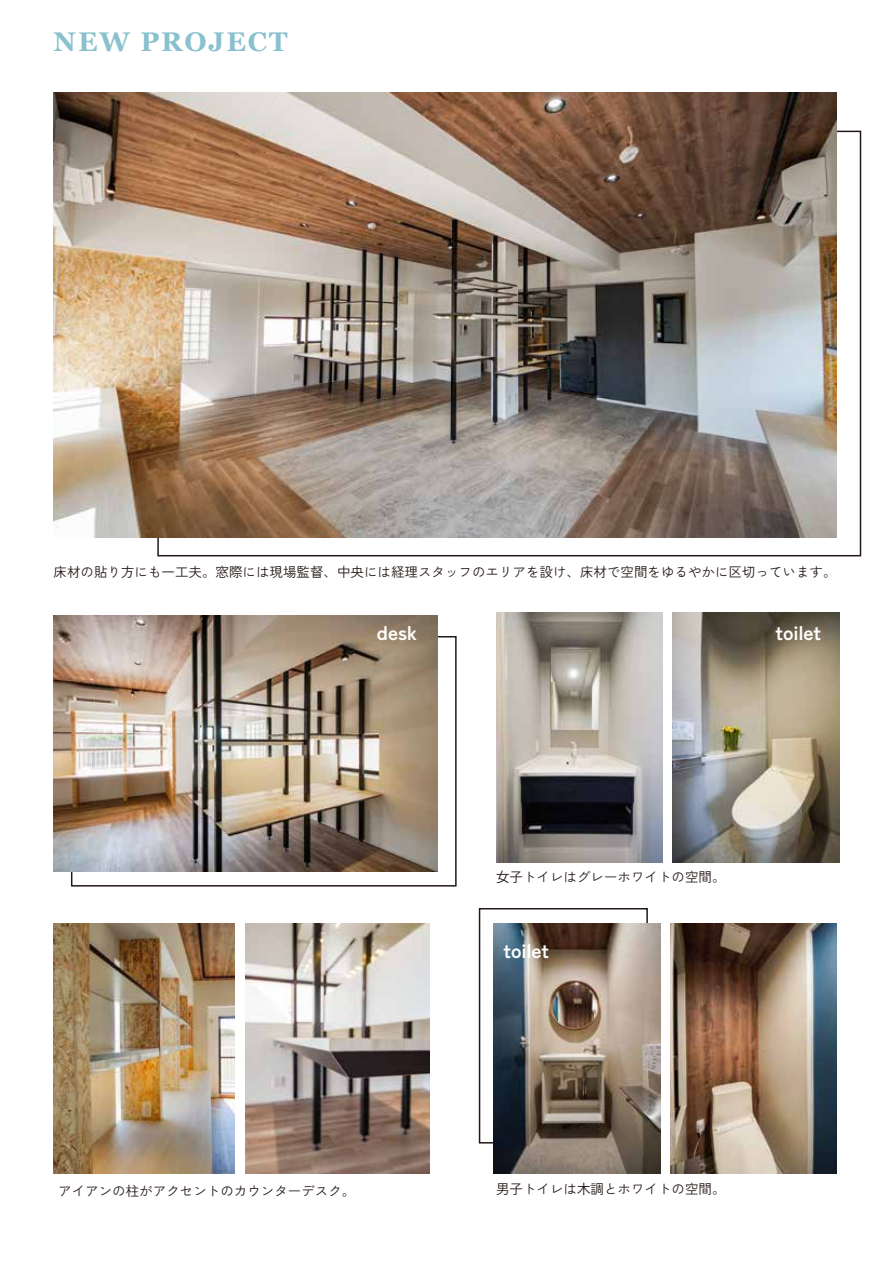
<style>
.page{position:relative;width:893px;height:1263px;background:#fff}
.page>*{position:absolute;margin:0;border:0;box-sizing:border-box;transform-origin:0 0}
.t1{font:700 27px "Georgia";letter-spacing:.07em;color:#89c1ce}
.t2{font:700 19.5px "Zen Kaku Gothic New";color:#fff}
.t3{font:13.5px "Zen Kaku Gothic New";color:#221815}
.s1{font-family:"Koz Go Pr 6 N"}
</style>
<div class="page">
<div style="left:71px;top:636px;width:386px;height:250px;border:2px solid #221815"></div>
<div style="left:479px;top:908px;width:169px;height:235px;border:2px solid #221815"></div>
<img style="left:54px;top:923px;width:180px;height:250px">
<img style="left:54px;top:93px;width:783px;height:444px">
<img style="left:54px;top:615px;width:384px;height:256px">
<img style="left:494px;top:923px;width:166px;height:250px">
<img style="left:670px;top:923px;width:167px;height:250px">
<img style="left:496px;top:612px;width:167px;height:250px">
<img style="left:673px;top:612px;width:166px;height:250px">
<img style="left:246px;top:923px;width:183px;height:250px">
<h1 class="t1" style="left:54px;top:26px;width:235px">NEW PROJECT</h1>
<p class="t3" style="left:54px;top:564px;width:785px">床材の貼り方にも一工夫。窓際には現場監督、中央には経理スタッフのエリアを設け、床材で空間をゆるやかに区切っています。</p>
<h2 class="t2" style="left:377px;top:621px;width:42px">desk</h2>
<h2 class="t2" style="left:776px;top:621px;width:47px">toilet</h2>
<p class="t3" style="left:496px;top:869px;width:231px"><span class="s1">女</span>子トイレはグレーホワイトの空間。</p>
<p class="t3" style="left:58px;top:1183px;width:299px">アイアンの柱がアクセントのカウンターデスク。</p>
<h2 class="t2" style="left:504px;top:938px;width:47px">toilet</h2>
<p class="t3" style="left:496px;top:1181px;width:231px">男子トイレは<span class="s1">木</span>調とホワイトの空間。</p>
</div>
